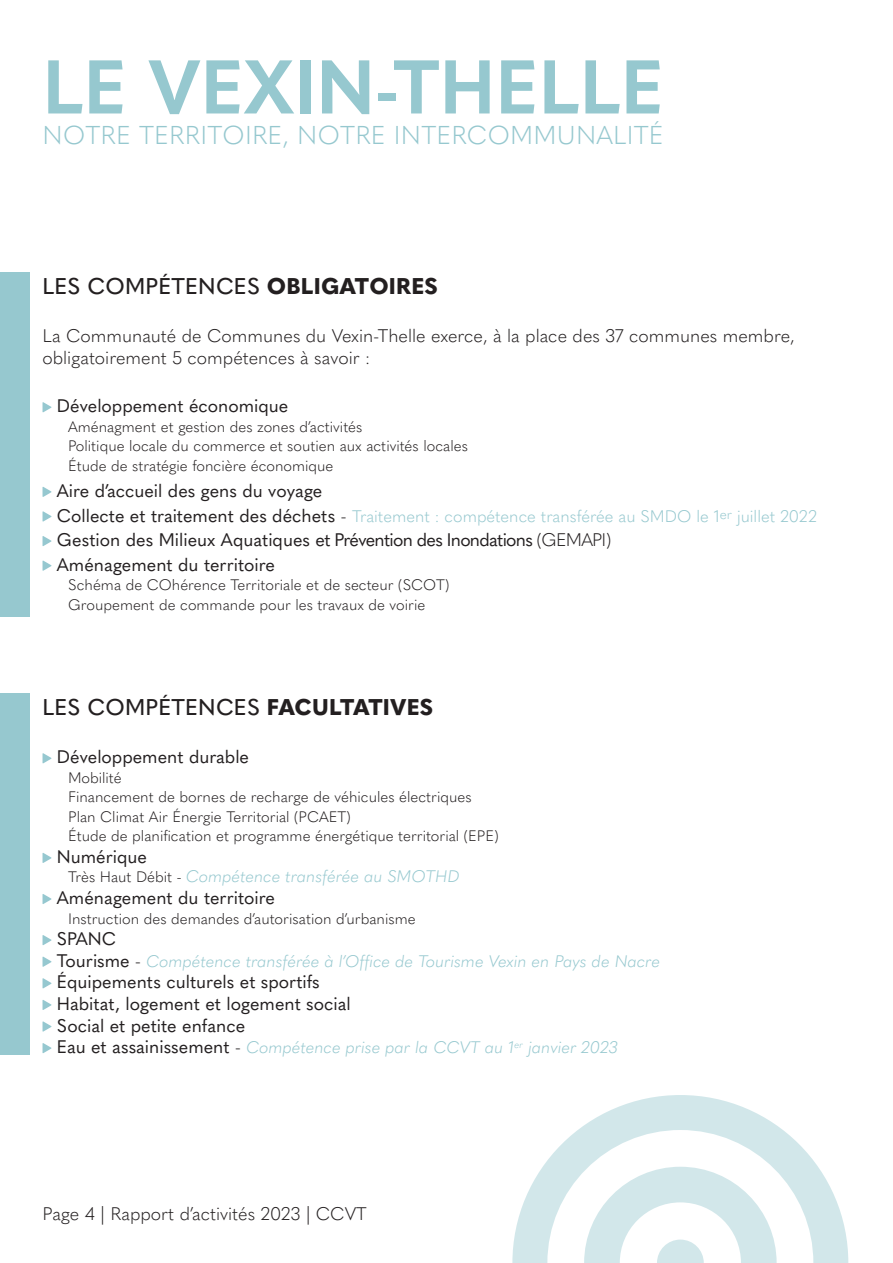
<style>
.page{position:relative;width:893px;height:1263px;background:#fff}
.page>*{position:absolute;margin:0;border:0;box-sizing:border-box;transform-origin:0 0}
.t1{font:700 75px "Quasimoda";color:#96c8cf}
.t2{font:300 25.5px "Quasimoda";letter-spacing:.01em;color:#96c8cf}
.t3{font:500 22.5px "Quasimoda";letter-spacing:.01em;color:#231f20}
.t4{font:18px/21.6px "Quasimoda";color:#231f20}
.t5{font:300 18px/21.6px "Quasimoda";color:#231f20}
.t6{font:italic 300 16.5px "Quasimoda";color:#96c8cf}
.t7{font:300 16.5px "Quasimoda";color:#96c8cf}
.t8{font:300 15px/19.5px "Quasimoda";color:#231f20}
.s1{font-weight:800}
.s2{font-weight:400;font-size:18px;color:#231f20}
.s3{font-size:18px;color:#231f20}
.s4{font-weight:300}
.s5{font-style:normal;font-size:15px;color:#231f20}
.s6{font-weight:400;font-style:normal;font-size:18px;color:#231f20}
.s7{font-style:normal;font-size:18px;color:#231f20}
</style>
<div class="page">
<div style="left:0;top:272px;width:30px;height:345px;background:#96c8cf"></div>
<div style="left:0;top:693px;width:30px;height:361px;background:#96c8cf"></div>
<svg style="left:43px;top:402px;width:8px;height:10px"></svg>
<svg style="left:43px;top:487px;width:8px;height:10px"></svg>
<svg style="left:43px;top:511px;width:8px;height:10px"></svg>
<svg style="left:43px;top:536px;width:8px;height:10px"></svg>
<svg style="left:43px;top:561px;width:8px;height:10px"></svg>
<svg style="left:43px;top:753px;width:8px;height:10px"></svg>
<svg style="left:43px;top:853px;width:8px;height:10px"></svg>
<svg style="left:43px;top:894px;width:8px;height:10px"></svg>
<svg style="left:43px;top:935px;width:8px;height:10px"></svg>
<svg style="left:43px;top:957px;width:8px;height:10px"></svg>
<svg style="left:43px;top:978px;width:8px;height:10px"></svg>
<svg style="left:43px;top:1000px;width:8px;height:10px"></svg>
<svg style="left:43px;top:1021px;width:8px;height:10px"></svg>
<svg style="left:43px;top:1043px;width:8px;height:10px"></svg>
<svg style="left:512px;top:1095px;width:336px;height:168px"></svg>
<h1 class="t1" style="left:43px;top:29px;width:623px">LE VEXIN-THELLE</h1>
<h2 class="t2" style="left:43px;top:116px;width:623px">NOTRE TERRITOIRE, NOTRE INTERCOMMUNALITÉ</h2>
<h3 class="t3" style="left:43px;top:268px;width:397px">LES COMPÉTENCES <span class="s1">OBLIGATOIRES</span></h3>
<p class="t5" style="left:43px;top:324px;width:754px">La Communauté de Communes du Vexin-Thelle exerce, à la place des 37 communes membre, obligatoirement 5 compétences à savoir :</p>
<p class="t4" style="left:57px;top:394px;width:233px">Développement économique</p>
<p class="t8" style="left:68px;top:416px;width:401px">Aménagment et gestion des zones d’activités<br>Politique locale du commerce et soutien aux activités locales<br>Étude de stratégie foncière économique</p>
<p class="t4" style="left:57px;top:479px;width:267px">Aire d’accueil des gens du voyage</p>
<p class="t7" style="left:57px;top:503px;width:762px"><span class="s2">Collecte et traitement des déchets</span> <span class="s3">-</span> Traitement : compétence transférée au SMDO le 1<sup>er</sup> juillet 2022</p>
<p class="t4" style="left:57px;top:526px;width:556px;line-height:24.6px">Gestion des Milieux Aquatiques et Prévention des Inondations <span class="s4">(GEMAPI)<br></span>Aménagement du territoire</p>
<p class="t8" style="left:68px;top:574px;width:383px">Schéma de COhérence Territoriale et de secteur (SCOT)<br>Groupement de commande pour les travaux de voirie</p>
<h3 class="t3" style="left:43px;top:689px;width:392px">LES COMPÉTENCES <span class="s1">FACULTATIVES</span></h3>
<p class="t4" style="left:57px;top:745px;width:194px">Développement durable</p>
<p class="t8" style="left:68px;top:767px;width:432px">Mobilité<br>Financement de bornes de recharge de véhicules électriques Plan Climat Air Énergie Territorial (PCAET)<br>Étude de planification et programme énergétique territorial (EPE)</p>
<p class="t4" style="left:57px;top:845px;width:92px">Numérique</p>
<p class="t6" style="left:68px;top:864px;width:393px"><span class="s5">Très Haut Débit -</span> Compétence transférée au SMOTHD</p>
<p class="t4" style="left:57px;top:886px;width:220px">Aménagement du territoire</p>
<p class="t8" style="left:68px;top:907px;width:349px">Instruction des demandes d’autorisation d’urbanisme</p>
<p class="t4" style="left:57px;top:927px;width:61px">SPANC</p>
<p class="t6" style="left:57px;top:948px;width:605px"><span class="s6">Tourisme</span> <span class="s7">-</span> Compétence transférée à l’Office de Tourisme Vexin en Pays de Nacre</p>
<p class="t4" style="left:57px;top:970px;width:295px">Équipements culturels et sportifs<br>Habitat, logement et logement social<br>Social et petite enfance</p>
<p class="t6" style="left:57px;top:1035px;width:563px"><span class="s6">Eau et assainissement</span> <span class="s7">-</span> Compétence prise par la CCVT au 1<sup>er</sup> janvier 2023</p>
<p class="t5" style="left:43px;top:1202px;width:326px">Page 4 | Rapport d’activités 2023 | CCVT</p>
</div>
